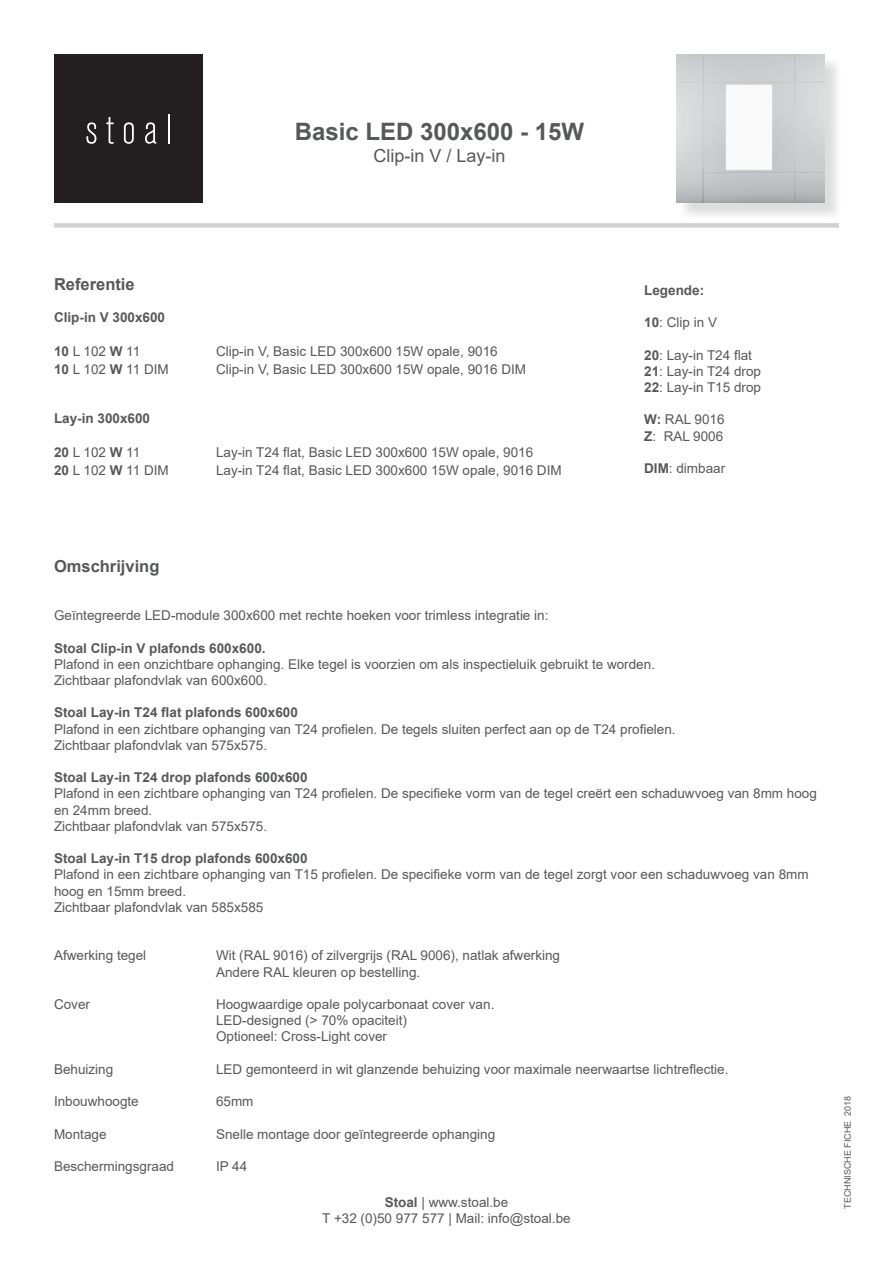
<style>
.page{position:relative;width:893px;height:1263px;background:#fff}
.page>*{position:absolute;margin:0;border:0;box-sizing:border-box;transform-origin:0 0}
.t1{font:700 24px "Arial";color:#57585a}
.t2{font:18px "Arial";color:#57585a}
.t3{font:700 16.5px "Arial";color:#57585a}
.t4{font:13.5px/16.2px "Arial";color:#57585a}
.t5{font:700 13.5px "Arial";color:#57585a}
.t6{font:9px "Arial";color:#57585a}
.s1{font-weight:700}
</style>
<div class="page">
<div style="left:54px;top:54px;width:149px;height:149px;background:#231f20"></div>
<svg style="left:86px;top:122px;width:10px;height:22px"></svg>
<svg style="left:106px;top:117px;width:8px;height:27px"></svg>
<svg style="left:124px;top:122px;width:10px;height:22px"></svg>
<svg style="left:145px;top:122px;width:11px;height:22px"></svg>
<hr style="left:168px;top:114px;width:1px;height:30px;background:#fff">
<div style="left:54px;top:223px;width:785px;height:5px;background:#d1d2d4"></div>
<div style="left:678px;top:56px;width:166px;height:165px;background:#57585a;opacity:.2"></div>
<img style="left:676px;top:54px;width:149px;height:149px">
<h1 class="t1" style="left:295px;top:115px;width:291px">Basic LED 300x600 - 15W</h1>
<h2 class="t2" style="left:373px;top:143px;width:134px">Clip-in V / Lay-in</h2>
<p class="t3" style="left:54px;top:272px;width:82px">Referentie</p>
<p class="t5" style="left:54px;top:308px;width:113px">Clip-in V 300x600</p>
<p class="t4" style="left:54px;top:343px;width:88px"><span class="s1">10</span> L 102 <span class="s1">W</span> 11</p>
<p class="t4" style="left:216px;top:343px;width:283px">Clip-in V, Basic LED 300x600 15W opale, 9016</p>
<p class="t4" style="left:54px;top:361px;width:116px"><span class="s1">10</span> L 102 <span class="s1">W</span> 11 DIM</p>
<p class="t4" style="left:216px;top:361px;width:312px">Clip-in V, Basic LED 300x600 15W opale, 9016 DIM</p>
<p class="t5" style="left:54px;top:408px;width:98px">Lay-in 300x600</p>
<p class="t4" style="left:54px;top:444px;width:88px"><span class="s1">20</span> L 102 <span class="s1">W</span> 11</p>
<p class="t4" style="left:216px;top:444px;width:319px">Lay-in T24 flat, Basic LED 300x600 15W opale, 9016</p>
<p class="t4" style="left:54px;top:462px;width:116px"><span class="s1">20</span> L 102 <span class="s1">W</span> 11 DIM</p>
<p class="t4" style="left:216px;top:462px;width:347px">Lay-in T24 flat, Basic LED 300x600 15W opale, 9016 DIM</p>
<p class="t5" style="left:644px;top:280px;width:62px">Legende:</p>
<p class="t4" style="left:644px;top:314px;width:74px"><span class="s1">10</span>: Clip in V</p>
<p class="t4" style="left:644px;top:347px;width:118px"><span class="s1">20</span>: Lay-in T24 flat<br><span class="s1">21</span>: Lay-in T24 drop<br><span class="s1">22</span>: Lay-in T15 drop</p>
<p class="t4" style="left:644px;top:411px;width:82px"><span class="s1">W:</span> RAL 9016<br><span class="s1">Z</span>: RAL 9006</p>
<p class="t4" style="left:644px;top:460px;width:83px"><span class="s1">DIM</span>: dimbaar</p>
<p class="t3" style="left:54px;top:554px;width:107px">Omschrijving</p>
<p class="t4" style="left:54px;top:607px;width:496px">Geïntegreerde LED-module 300x600 met rechte hoeken voor trimless integratie in:</p>
<p class="t5" style="left:54px;top:638px;width:213px">Stoal Clip-in V plafonds 600x600.</p>
<p class="t4" style="left:54px;top:656px;width:603px">Plafond in een onzichtbare ophanging. Elke tegel is voorzien om als inspectieluik gebruikt te worden.<br>Zichtbaar plafondvlak van 600x600.</p>
<p class="t5" style="left:54px;top:703px;width:245px">Stoal Lay-in T24 flat plafonds 600x600</p>
<p class="t4" style="left:54px;top:721px;width:623px">Plafond in een zichtbare ophanging van T24 profielen. De tegels sluiten perfect aan op de T24 profielen.<br>Zichtbaar plafondvlak van 575x575.</p>
<p class="t5" style="left:54px;top:768px;width:255px">Stoal Lay-in T24 drop plafonds 600x600</p>
<p class="t4" style="left:54px;top:785px;width:764px">Plafond in een zichtbare ophanging van T24 profielen. De specifieke vorm van de tegel creërt een schaduwvoeg van 8mm hoog en 24mm breed.<br>Zichtbaar plafondvlak van 575x575.</p>
<p class="t5" style="left:54px;top:849px;width:255px">Stoal Lay-in T15 drop plafonds 600x600</p>
<p class="t4" style="left:54px;top:866px;width:756px">Plafond in een zichtbare ophanging van T15 profielen. De specifieke vorm van de tegel zorgt voor een schaduwvoeg van 8mm hoog en 15mm breed.<br>Zichtbaar plafondvlak van 585x585</p>
<p class="t4" style="left:54px;top:947px;width:94px">Afwerking tegel</p>
<p class="t4" style="left:216px;top:947px;width:346px">Wit (RAL 9016) of zilvergrijs (RAL 9006), natlak afwerking<br>Andere RAL kleuren op bestelling.</p>
<p class="t4" style="left:54px;top:996px;width:38px">Cover</p>
<p class="t4" style="left:216px;top:996px;width:280px">Hoogwaardige opale polycarbonaat cover van.<br>LED-designed (&gt; 70% opaciteit)<br>Optioneel: Cross-Light cover</p>
<p class="t4" style="left:54px;top:1061px;width:61px">Behuizing</p>
<p class="t4" style="left:216px;top:1061px;width:514px">LED gemonteerd in wit glanzende behuizing voor maximale neerwaartse lichtreflectie.</p>
<p class="t4" style="left:54px;top:1093px;width:86px">Inbouwhoogte</p>
<p class="t4" style="left:216px;top:1093px;width:39px">65mm</p>
<p class="t4" style="left:54px;top:1126px;width:54px">Montage</p>
<p class="t4" style="left:216px;top:1126px;width:281px">Snelle montage door geïntegreerde ophanging</p>
<p class="t4" style="left:54px;top:1158px;width:122px">Beschermingsgraad</p>
<p class="t4" style="left:216px;top:1158px;width:33px">IP 44</p>
<p class="t4" style="left:322px;top:1194px;width:250px;text-align:center"><span class="s1">Stoal</span> | www.stoal.be<br>T +32 (0)50 977 577 | Mail: info@stoal.be</p>
<p class="t6" style="left:841px;top:1209px;width:115px;rotate:-90deg">TECHNISCHE FICHE 2018</p>
</div>
